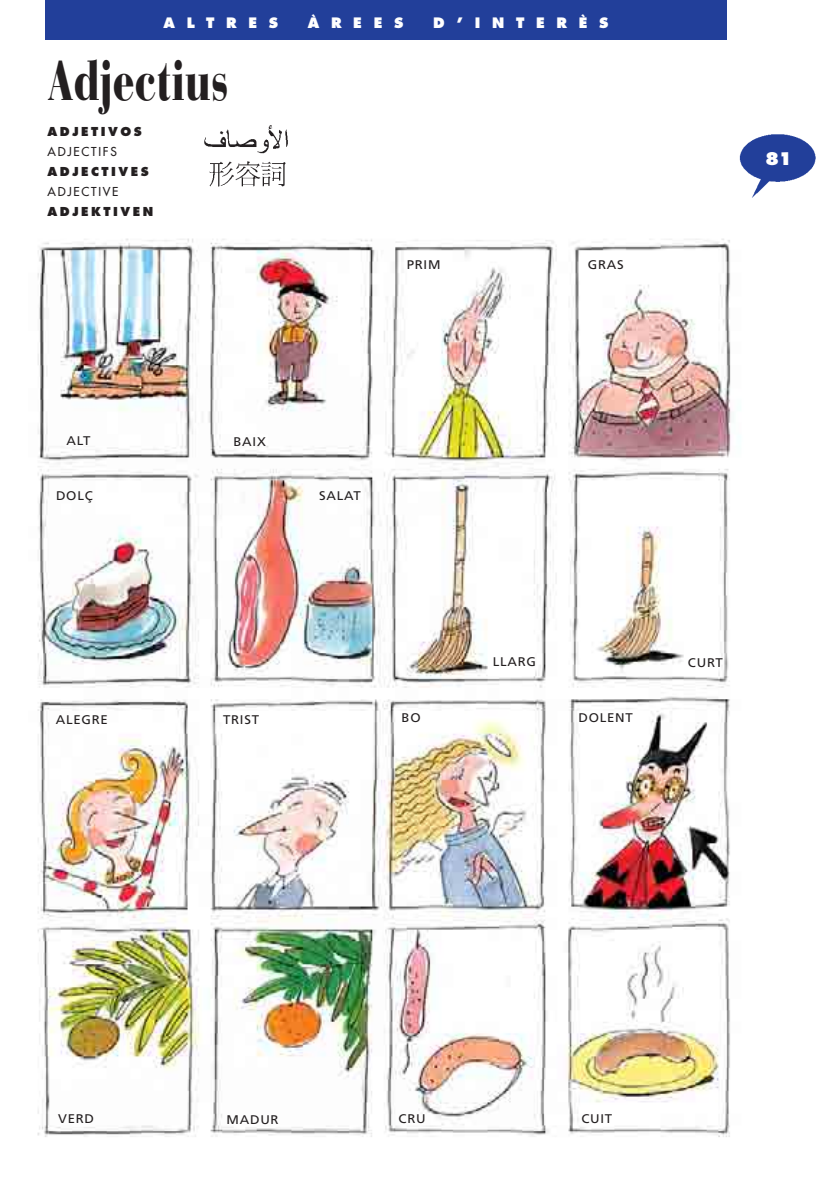
<style>
.page{position:relative;width:836px;height:1188px;background:#fff}
.page>*{position:absolute;margin:0;border:0;box-sizing:border-box;transform-origin:0 0}
.t1{font:900 56px "Bauer Bodoni";color:#231f20;scale:.7 1}
.t2{font:800 17px "Futura";color:#fff}
.t3{font:800 14px "Futura";letter-spacing:.83em;color:#fff}
.t4{font:12.6px "Frutiger";letter-spacing:.055em;color:#231f20;scale:1.05 1}
.t5{font:800 12px "Futura";letter-spacing:.21em;color:#231f20}
.t6{font:12px "Futura";letter-spacing:.145em;color:#231f20}
</style>
<div class="page">
<img style="left:37px;top:0;width:779px;height:1137px">
<p class="t3" style="left:163px;top:17px;width:116px">ALTRES</p>
<p class="t3" style="left:308px;top:17px;width:97px">ÀREES</p>
<p class="t3" style="left:433px;top:17px;width:177px">D’INTERÈS</p>
<h1 class="t1" style="left:47px;top:59px;width:260px">Adjectius</h1>
<p class="t5" style="left:47px;top:127px;width:96px">ADJETIVOS</p>
<p class="t6" style="left:47px;top:146px;width:71px">ADJECTIFS</p>
<p class="t5" style="left:47px;top:167px;width:103px">ADJECTIVES</p>
<p class="t6" style="left:47px;top:186px;width:72px">ADJECTIVE</p>
<p class="t5" style="left:47px;top:207px;width:107px">ADJEKTIVEN</p>
<p class="t4" style="left:406px;top:259px;width:34px">PRIM</p>
<p class="t4" style="left:587px;top:259px;width:36px">GRAS</p>
<h2 class="t2" style="left:764px;top:151px;width:29px">81</h2>
<p class="t4" style="left:66px;top:435px;width:25px">ALT</p>
<p class="t4" style="left:233px;top:437px;width:32px">BAIX</p>
<p class="t4" style="left:56px;top:490px;width:36px">DOLÇ</p>
<p class="t4" style="left:319px;top:490px;width:41px">SALAT</p>
<p class="t4" style="left:492px;top:656px;width:43px">LLARG</p>
<p class="t4" style="left:687px;top:657px;width:35px">CURT</p>
<p class="t4" style="left:56px;top:714px;width:51px">ALEGRE</p>
<p class="t4" style="left:223px;top:714px;width:36px">TRIST</p>
<p class="t4" style="left:401px;top:713px;width:20px">BO</p>
<p class="t4" style="left:578px;top:713px;width:53px">DOLENT</p>
<p class="t4" style="left:58px;top:1113px;width:36px">VERD</p>
<p class="t4" style="left:226px;top:1114px;width:51px">MADUR</p>
<p class="t4" style="left:398px;top:1114px;width:27px">CRU</p>
<p class="t4" style="left:581px;top:1114px;width:31px">CUIT</p>
</div>
